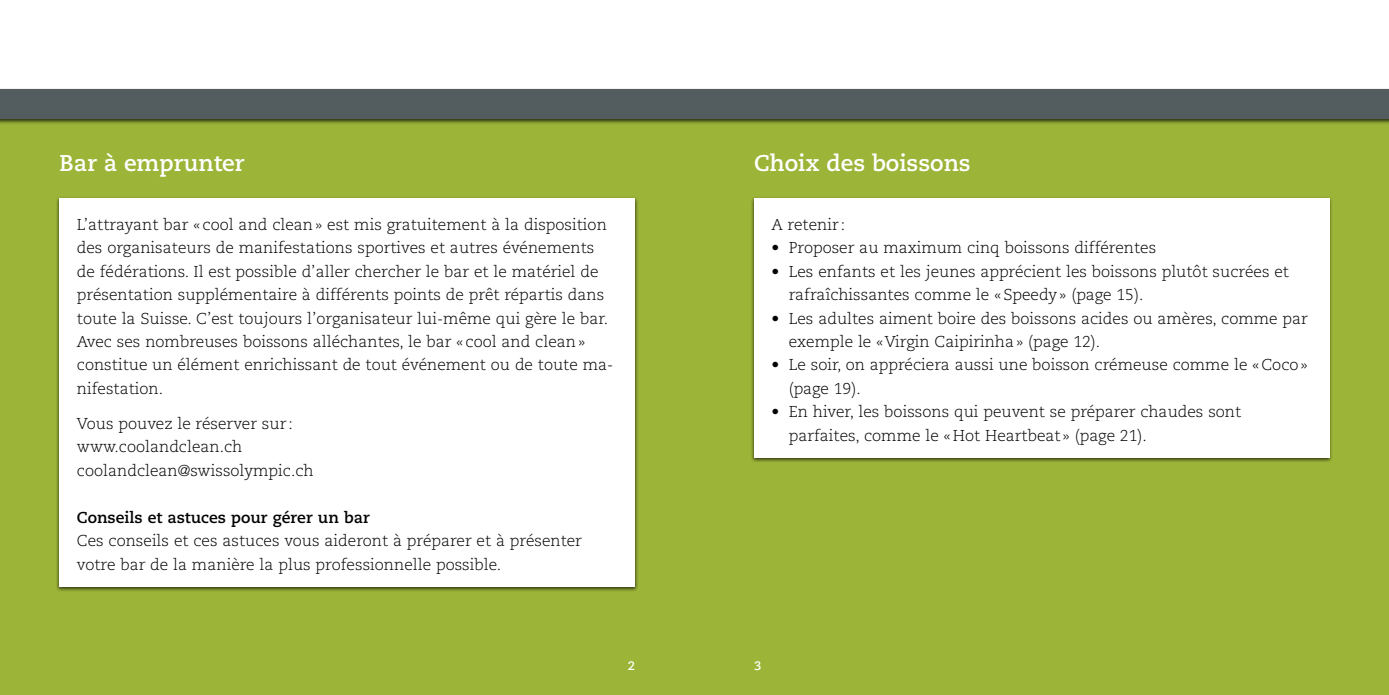
<style>
.page{position:relative;width:1389px;height:695px;background:#fff}
.page>*{position:absolute;margin:0;border:0;box-sizing:border-box;transform-origin:0 0}
.t1{font:700 22.75px "Caecilia LT Std";color:#fff}
.t2{font:300 15.75px/23.4px "Caecilia LT Std";color:#000}
.t3{font:700 15.75px "Caecilia LT Std";color:#000}
.t4{font:700 12.25px "Caecilia LT Std";color:#fff}
</style>
<div class="page">
<div style="left:694px;top:89px;width:695px;height:605px;background:#9cb437"></div>
<div style="left:0;top:89px;width:694px;height:605px;background:#9cb437"></div>
<div style="left:0;top:87px;width:1389px;height:37px;background:#000;opacity:.7"></div>
<div style="left:0;top:89px;width:1389px;height:30px;background:#535c5f"></div>
<div style="left:56px;top:196px;width:583px;height:395px;background:#000;opacity:.7"></div>
<div style="left:60px;top:198px;width:575px;height:389px;background:#fff"></div>
<div style="left:750px;top:196px;width:583px;height:267px;background:#000;opacity:.7"></div>
<div style="left:754px;top:198px;width:575px;height:260px;background:#fff"></div>
<h1 class="t1" style="left:60px;top:150px;width:187px">Bar à emprunter</h1>
<p class="t2" style="left:77px;top:213px;width:538px">L’attrayant bar «cool and clean» est mis gratuitement à la disposition des organisateurs de manifestations sportives et autres événements de fédérations. Il est possible d’aller chercher le bar et le matériel de présentation supplémentaire à différents points de prêt répartis dans toute la Suisse. C’est toujours l’organisateur lui-même qui gère le bar.<br>Avec ses nombreuses boissons alléchantes, le bar «cool and clean» constitue un élément enrichissant de tout événement ou de toute ma&shy;nifestation.</p>
<p class="t2" style="left:77px;top:412px;width:238px">Vous pouvez le réserver sur : www.coolandclean.ch coolandclean@swissolympic.ch</p>
<p class="t3" style="left:77px;top:508px;width:294px">Conseils et astuces pour gérer un bar</p>
<p class="t2" style="left:77px;top:529px;width:507px">Ces conseils et ces astuces vous aideront à préparer et à présenter votre bar de la manière la plus professionnelle possible.</p>
<h1 class="t1" style="left:754px;top:150px;width:218px">Choix des boissons</h1>
<p class="t2" style="left:771px;top:213px;width:75px">A retenir :</p>
<p class="t2" style="left:771px;top:236px;width:386px">• Proposer au maximum cinq boissons différentes</p>
<p class="t2" style="left:789px;top:260px;width:502px;text-indent:-17px">• Les enfants et les jeunes apprécient les boissons plutôt sucrées et rafraîchissantes comme le «Speedy» (page 15).</p>
<p class="t2" style="left:789px;top:307px;width:521px;text-indent:-17px">• Les adultes aiment boire des boissons acides ou amères, comme par exemple le «Virgin Caipirinha» (page 12).</p>
<p class="t2" style="left:789px;top:353px;width:521px;text-indent:-17px">• Le soir, on appréciera aussi une boisson crémeuse comme le «Coco» (page 19).</p>
<p class="t2" style="left:789px;top:400px;width:454px;text-indent:-17px">• En hiver, les boissons qui peuvent se préparer chaudes sont parfaites, comme le «Hot Heartbeat » (page 21).</p>
<p class="t4" style="left:628px;top:658px;width:9px">2</p>
<p class="t4" style="left:754px;top:658px;width:9px">3</p>
</div>
